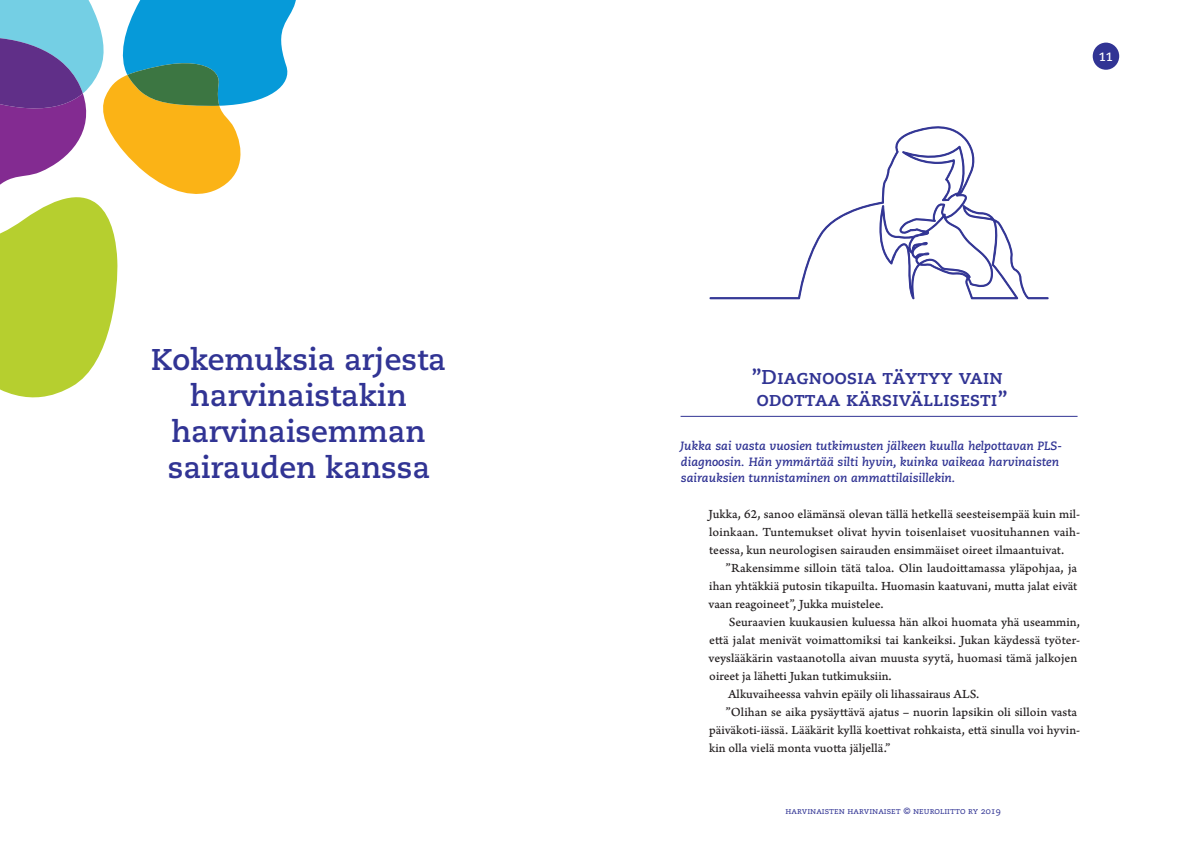
<style>
.page{position:relative;width:1191px;height:842px;background:#fff}
.page>*{position:absolute;margin:0;border:0;box-sizing:border-box;transform-origin:0 0}
.välilehden_otsikko_c{font:700 30px/36px "Caecilia LT Std";color:#313494;text-align:center}
.pääotsikko_2-rivinen{font:700 20px/22px "Caecilia LT Std";color:#313494}
.leipis_arno_sisennet{font:13px/18px "Arno Pro Caption";color:#231f20}
.Leipis_arno_eka{font:13px/18px "Arno Pro Caption";color:#231f20;text-align:justify}
.välilehti_ingressi{font:italic 700 12px/16px "Caecilia LT Std";color:#313494}
.t1{font:700 12px "Caecilia LT Std";color:#fff}
.t2{font:9px "Caecilia LT Std";color:#313494}
</style>
<div class="page">
<div style="left:1092px;top:43px;width:27px;height:27px;background:#313494;border-radius:50%"></div>
<hr style="left:680px;top:416px;width:397px;height:1px;background:#313494">
<svg style="left:0;top:0;width:296px;height:398px"></svg>
<svg style="left:709px;top:126px;width:339px;height:173px"></svg>
<p class="välilehden_otsikko_c" style="left:151px;top:342px;width:296px">Kokemuksia arjesta harvinaistakin harvinaisemman sairauden kanssa</p>
<p class="t1" style="left:1098px;top:50px;width:16px">11</p>
<p class="pääotsikko_2-rivinen" style="left:752px;top:366px;width:257px">”Diagnoosia täytyy vain odottaa kärsivällisesti”</p>
<p class="välilehti_ingressi" style="left:680px;top:438px;width:383px">Jukka sai vasta vuosien tutkimusten jälkeen kuulla helpottavan PLS&shy;diagnoosin. Hän ymmärtää silti hyvin, kuinka vaikeaa harvinaisten sairauksien tunnistaminen on ammattilaisillekin.</p>
<p class="Leipis_arno_eka" style="left:708px;top:505px;width:373px">Jukka, 62, sanoo elämänsä olevan tällä hetkellä seesteisempää kuin mil&shy;loinkaan. Tuntemukset olivat hyvin toisenlaiset vuosituhannen vaih&shy;teessa, kun neurologisen sairauden ensimmäiset oireet ilmaantuivat.</p>
<p class="leipis_arno_sisennet" style="left:708px;top:559px;width:370px;text-align:justify;text-indent:17px">”Rakensimme silloin tätä taloa. Olin laudoittamassa yläpohjaa, ja ihan yhtäkkiä putosin tikapuilta. Huomasin kaatuvani, mutta jalat eivät vaan reagoineet”, Jukka muistelee.</p>
<p class="leipis_arno_sisennet" style="left:708px;top:613px;width:373px;text-indent:20px">Seuraavien kuukausien kuluessa hän alkoi huomata yhä useammin, että jalat menivät voimattomiksi tai kankeiksi. Jukan käydessä työter&shy;veyslääkärin vastaanotolla aivan muusta syytä, huomasi tämä jalkojen oireet ja lähetti Jukan tutkimuksiin.</p>
<p class="leipis_arno_sisennet" style="left:728px;top:685px;width:253px">Alkuvaiheessa vahvin epäily oli lihassairaus ALS.</p>
<p class="leipis_arno_sisennet" style="left:709px;top:703px;width:373px;text-indent:16px">”Olihan se aika pysäyttävä ajatus – nuorin lapsikin oli silloin vasta päiväkoti-iässä. Lääkärit kyllä koettivat rohkaista, että sinulla voi hyvin&shy;kin olla vielä monta vuotta jäljellä.”</p>
<p class="t2" style="left:785px;top:805px;width:217px">harvinaisten harvinaiset © neuroliitto ry 2019</p>
</div>
